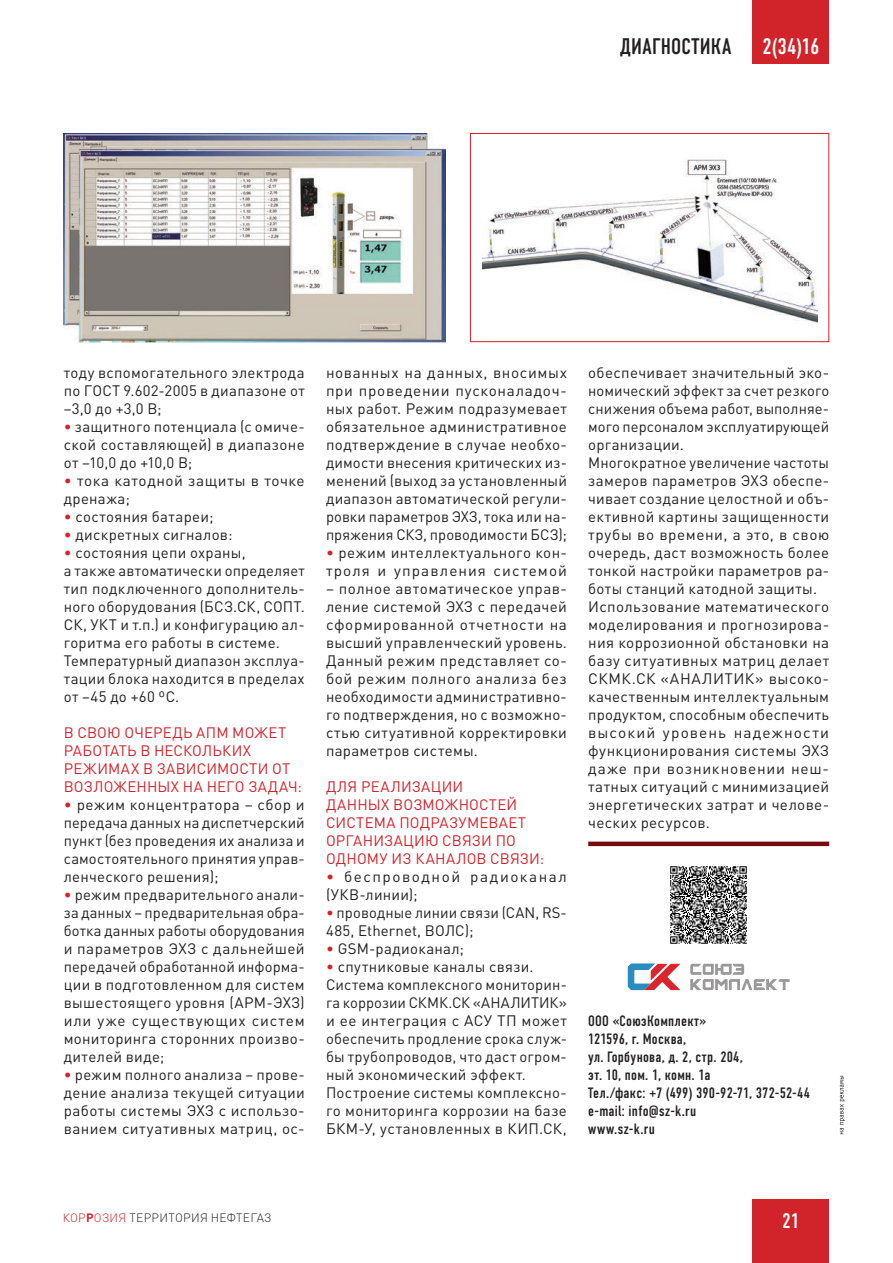
<style>
.page{position:relative;width:893px;height:1263px;background:#fff}
.page>*{position:absolute;margin:0;border:0;box-sizing:border-box;transform-origin:0 0}
.t1{font:22.5px "DIN Condensed C";letter-spacing:.02em;color:#231f20}
.t2{font:22.5px "DIN Condensed C";color:#fff}
.t3{font:21px "DIN Condensed C";color:#fff}
.t4{font:15px/18px "DIN Pro";letter-spacing:.02em;color:#231f20;text-align:justify}
.t5{font:15px/18px "DIN Pro";letter-spacing:.01em;color:#d1232a}
.t6{font:15px/18px "DIN Condensed C";letter-spacing:.015em;color:#231f20}
.t7{font:15px/18px "DIN Pro";letter-spacing:.065em;color:#231f20}
.t8{font:15px/18px "DIN Pro";letter-spacing:.1em;color:#231f20}
.t9{font:15px/18px "DIN Pro";letter-spacing:.04em;color:#231f20}
.t10{font:300 12px "DIN Pro";letter-spacing:.02em;color:#231f20}
.s1{color:#d1232a}
.s2{font-weight:700;color:#d1232a}
</style>
<div class="page">
<div style="left:753px;top:1199px;width:76px;height:64px;background:#d1232a"></div>
<div style="left:753px;top:0;width:76px;height:64px;background:#d1232a"></div>
<svg style="left:840px;top:1076px;width:5px;height:58px"></svg>
<hr style="left:588px;top:842px;width:241px;height:4px;background:#770c0e">
<svg style="left:690px;top:964px;width:100px;height:26px"></svg>
<svg style="left:628px;top:963px;width:52px;height:27px"></svg>
<img style="left:670px;top:866px;width:77px;height:78px">
<img style="left:64px;top:133px;width:382px;height:209px">
<img style="left:482px;top:159px;width:335px;height:164px">
<div style="left:470px;top:133px;width:359px;height:209px;border:1px solid #d1232a"></div>
<h1 class="t1" style="left:620px;top:34px;width:112px">ДИАГНОСТИКА</h1>
<h1 class="t2" style="left:762px;top:34px;width:58px">2(34)16</h1>
<p class="t4" style="left:64px;top:363px;width:242px">тоду вспомогательного электрода по ГОСТ 9.602-2005 в диапазоне от –3,0 до +3,0 В;</p>
<p class="t4" style="left:64px;top:417px;width:242px"><span class="s1">•</span> защитного потенциала (с омиче&shy;ской составляющей) в диапазоне от –10,0 до +10,0 В;</p>
<p class="t9" style="left:64px;top:471px;width:242px"><span class="s1">•</span> тока катодной защиты в точке дренажа;</p>
<p class="t4" style="left:64px;top:507px;width:151px"><span class="s1">•</span> состояния батареи;</p>
<p class="t4" style="left:64px;top:525px;width:170px"><span class="s1">•</span> дискретных сигналов:</p>
<p class="t4" style="left:64px;top:543px;width:242px;text-align:left"><span class="s1">•</span> состояния цепи охраны,<br>а также автоматически определяет тип подключенного дополнитель&shy;ного оборудования (БСЗ.СК, СОПТ.<br>СК, УКТ и т.п.) и конфигурацию ал&shy;горитма его работы в системе.<br>Температурный диапазон эксплуа&shy;тации блока находится в пределах от –45 до +60 ºС.</p>
<p class="t5" style="left:64px;top:723px;width:240px">В СВОЮ ОЧЕРЕДЬ АПМ МОЖЕТ<br>РАБОТАТЬ В НЕСКОЛЬКИХ<br>РЕЖИМАХ В ЗАВИСИМОСТИ ОТ<br>ВОЗЛОЖЕННЫХ НА НЕГО ЗАДАЧ:</p>
<p class="t4" style="left:64px;top:795px;width:242px"><span class="s1">•</span> режим концентратора – сбор и передача данных на диспетчерский пункт (без проведения их анализа и самостоятельного принятия управ&shy;ленческого решения);</p>
<p class="t4" style="left:64px;top:885px;width:242px"><span class="s1">•</span> режим предварительного анали&shy;за данных – предварительная обра&shy;ботка данных работы оборудования и параметров ЭХЗ с дальнейшей передачей обработанной информа&shy;ции в подготовленном для систем вышестоящего уровня (АРМ-ЭХЗ) или уже существующих систем мониторинга сторонних произво&shy;дителей виде;</p>
<p class="t4" style="left:64px;top:1065px;width:242px"><span class="s1">•</span> режим полного анализа – прове&shy;дение анализа текущей ситуации работы системы ЭХЗ с использо&shy;ванием ситуативных матриц, ос-</p>
<p class="t4" style="left:326px;top:363px;width:242px">нованных на данных, вносимых при проведении пусконаладоч&shy;ных работ. Режим подразумевает обязательное административное подтверждение в случае необхо&shy;димости внесения критических из&shy;менений (выход за установленный диапазон автоматической регули&shy;ровки параметров ЭХЗ, тока или на&shy;пряжения СКЗ, проводимости БСЗ);</p>
<p class="t7" style="left:326px;top:543px;width:242px"><span class="s1">•</span> режим интеллектуального кон&shy;троля и управления системой</p>
<p class="t4" style="left:326px;top:579px;width:242px">– полное автоматическое управ&shy;ление системой ЭХЗ с передачей сформированной отчетности на высший управленческий уровень.<br>Данный режим представляет со&shy;бой режим полного анализа без необходимости административно&shy;го подтверждения, но с возможно&shy;стью ситуативной корректировки параметров системы.</p>
<p class="t5" style="left:326px;top:777px;width:220px">ДЛЯ РЕАЛИЗАЦИИ<br>ДАННЫХ ВОЗМОЖНОСТЕЙ<br>СИСТЕМА ПОДРАЗУМЕВАЕТ<br>ОРГАНИЗАЦИЮ СВЯЗИ ПО<br>ОДНОМУ ИЗ КАНАЛОВ СВЯЗИ:</p>
<p class="t8" style="left:326px;top:867px;width:242px"><span class="s1">•</span> беспроводной радиоканал (УКВ-линии);</p>
<p class="t4" style="left:326px;top:903px;width:242px"><span class="s1">•</span> проводные линии связи (CAN, RS-<br>485, Ethernet, ВОЛС);</p>
<p class="t4" style="left:326px;top:939px;width:140px"><span class="s1">•</span> GSM-радиоканал;</p>
<p class="t4" style="left:326px;top:957px;width:242px;text-align:left"><span class="s1">•</span> спутниковые каналы связи.<br>Система комплексного мониторин&shy;га коррозии СКМК.СК «АНАЛИТИК» и ее интеграция с АСУ ТП может обеспечить продление срока служ&shy;бы трубопроводов, что даст огром&shy;ный экономический эффект.<br>Построение системы комплексно&shy;го мониторинга коррозии на базе<br>БКМ-У, установленных в КИП.СК,</p>
<p class="t4" style="left:588px;top:363px;width:242px;text-align:left">обеспечивает значительный эко&shy;номический эффект за счет резкого снижения объема работ, выполняе&shy;мого персоналом эксплуатирующей организации.<br>Многократное увеличение частоты замеров параметров ЭХЗ обеспе&shy;чивает создание целостной и объ&shy;ективной картины защищенности трубы во времени, а это, в свою очередь, даст возможность более тонкой настройки параметров ра&shy;боты станций катодной защиты.<br>Использование математического моделирования и прогнозирова&shy;ния коррозионной обстановки на базу ситуативных матриц делает<br>СКМК.СК «АНАЛИТИК» высоко&shy;качественным интеллектуальным продуктом, способным обеспечить высокий уровень надежности функционирования системы ЭХЗ даже при возникновении неш&shy;татных ситуаций с минимизацией энергетических затрат и челове&shy;ческих ресурсов.</p>
<p class="t6" style="left:588px;top:1012px;width:223px">ООО «СоюзКомплект»<br>121596, г. Москва,<br>ул. Горбунова, д. 2, стр. 204,<br>эт. 10, пом. 1, комн. 1а<br>Тел./факс: +7 (499) 390-92-71, 372-52-44 e-mail: info@sz-k.ru<br>www.sz-k.ru</p>
<p class="t10" style="left:63px;top:1210px;width:211px"><span class="s1">КОР</span><span class="s2">Р</span><span class="s1">ОЗИЯ</span> ТЕРРИТОРИЯ НЕФТЕГАЗ</p>
<h2 class="t3" style="left:782px;top:1208px;width:19px">21</h2>
</div>
